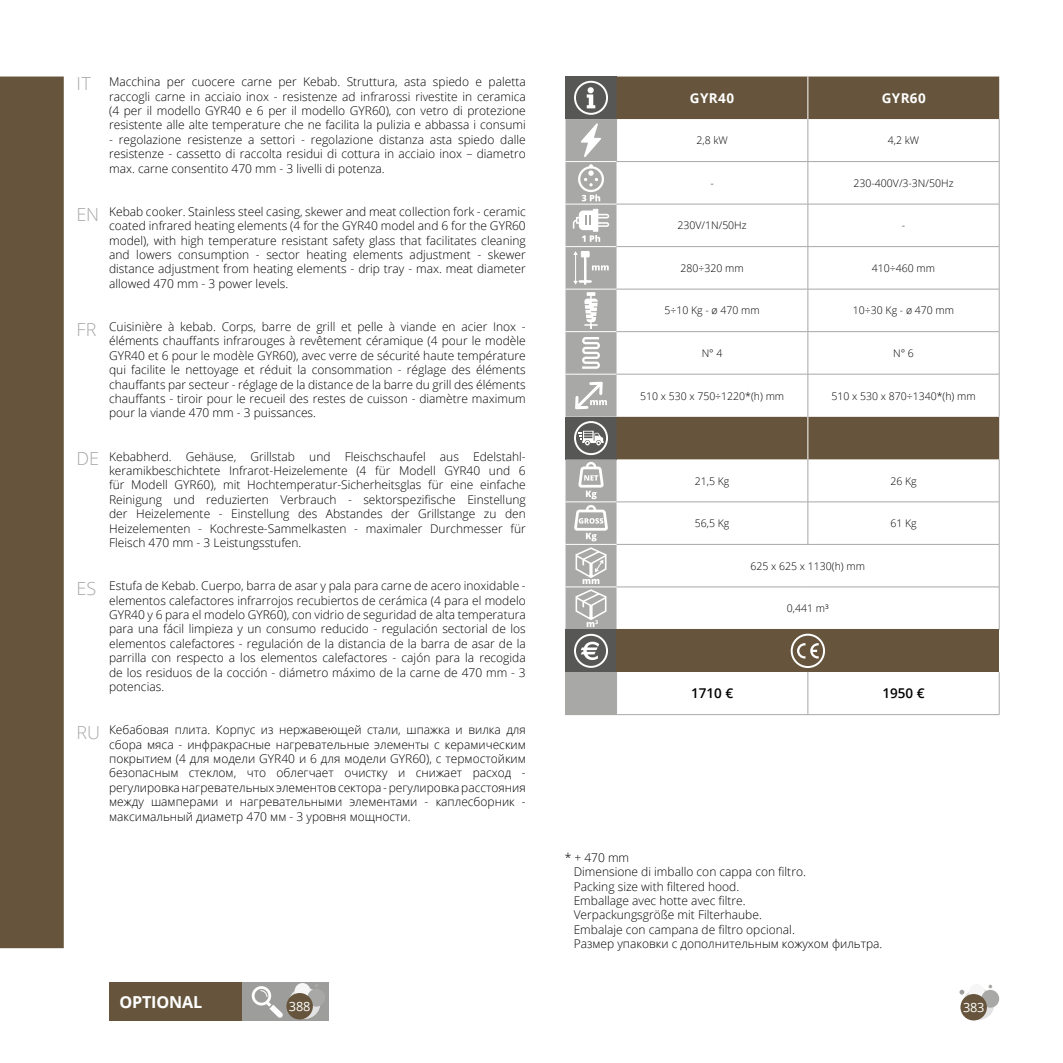
<style>
.page{position:relative;width:1063px;height:1063px;background:#fff}
.page>*{position:absolute;margin:0;border:0;box-sizing:border-box;transform-origin:0 0}
.t1{font:300 18px "Open Sans";color:#a8a8a7}
.t2{font:700 16.5px "Open Sans";letter-spacing:-.01em;color:#fff}
.t3{font:700 13.5px "Open Sans";letter-spacing:.03em;color:#fff}
.t4{font:600 13.5px "Open Sans";color:#000}
.t5{font:12.75px "Open Sans";color:#fff}
.t6{font:300 12px/14.4px "Open Sans";color:#000;text-align:justify}
.t7{font:300 10.5px "Open Sans";color:#000}
</style>
<div class="page">
<div style="left:0;top:77px;width:64px;height:871px;background:#66553c"></div>
<div style="left:109px;top:982px;width:134px;height:38px;background:#66553c"></div>
<div style="left:243px;top:982px;width:86px;height:38px;background:#9d9d9c"></div>
<svg style="left:252px;top:984px;width:68px;height:35px"></svg>
<div style="left:307px;top:989px;width:18px;height:18px;background:#a8a8a7;border-radius:50%"></div>
<div style="left:286px;top:993px;width:27px;height:26px;background:#66553c;border-radius:50%"></div>
<hr style="left:999px;top:459px;width:1px;height:43px;background:#a8a8a7">
<hr style="left:999px;top:502px;width:1px;height:42px;background:#a8a8a7">
<hr style="left:999px;top:545px;width:1px;height:42px;background:#a8a8a7">
<hr style="left:999px;top:587px;width:1px;height:42px;background:#a8a8a7">
<hr style="left:566px;top:629px;width:51px;height:1px;background:#a8a8a7">
<hr style="left:617px;top:629px;width:191px;height:1px;background:#a8a8a7">
<hr style="left:808px;top:629px;width:191px;height:1px;background:#a8a8a7">
<hr style="left:999px;top:247px;width:1px;height:42px;background:#a8a8a7">
<hr style="left:999px;top:289px;width:1px;height:43px;background:#a8a8a7">
<hr style="left:999px;top:332px;width:1px;height:42px;background:#a8a8a7">
<hr style="left:999px;top:374px;width:1px;height:43px;background:#a8a8a7">
<hr style="left:999px;top:162px;width:1px;height:42px;background:#a8a8a7">
<hr style="left:999px;top:204px;width:1px;height:42px;background:#a8a8a7">
<hr style="left:999px;top:119px;width:1px;height:42px;background:#a8a8a7">
<svg style="left:566px;top:77px;width:433px;height:552px"></svg>
<div style="left:566px;top:630px;width:51px;height:42px;background:#575756"></div>
<div style="left:617px;top:630px;width:382px;height:42px;background:#66553c"></div>
<div style="left:566px;top:672px;width:51px;height:43px;background:#a8a8a7"></div>
<hr style="left:808px;top:672px;width:1px;height:42px;background:#a8a8a7">
<hr style="left:999px;top:672px;width:1px;height:42px;background:#a8a8a7">
<hr style="left:617px;top:714px;width:191px;height:1px;background:#a8a8a7">
<hr style="left:808px;top:714px;width:191px;height:1px;background:#a8a8a7">
<svg style="left:581px;top:642px;width:18px;height:18px"></svg>
<div style="left:574px;top:634px;width:34px;height:34px;border:2px solid #fff;border-radius:50%"></div>
<svg style="left:797px;top:643px;width:22px;height:16px"></svg>
<div style="left:791px;top:634px;width:34px;height:34px;border:2px solid #fff;border-radius:50%"></div>
<div style="left:969px;top:984px;width:15px;height:16px;background:#f6f6f6;border-radius:50%"></div>
<svg style="left:960px;top:985px;width:34px;height:35px"></svg>
<div style="left:981px;top:990px;width:18px;height:18px;background:#a8a8a7;border-radius:50%"></div>
<div style="left:960px;top:994px;width:27px;height:26px;background:#66553c;border-radius:50%"></div>
<h1 class="t1" style="left:77px;top:71px;width:16px">IT</h1>
<p class="t6" style="left:109px;top:74px;width:418px">Macchina per cuocere carne per Kebab. Struttura, asta spiedo e paletta raccogli carne in acciaio inox - resistenze ad infrarossi rivestite in ceramica (4 per il modello GYR40 e 6 per il modello GYR60), con vetro di protezione resistente alle alte temperature che ne facilita la pulizia e abbassa i consumi</p>
<p class="t6" style="left:109px;top:132px;width:418px">- regolazione resistenze a settori - regolazione distanza asta spiedo dalle resistenze - cassetto di raccolta residui di cottura in acciaio inox – diametro max. carne consentito 470 mm - 3 livelli di potenza.</p>
<h1 class="t1" style="left:77px;top:202px;width:24px">EN</h1>
<p class="t6" style="left:109px;top:204px;width:418px">Kebab cooker. Stainless steel casing, skewer and meat collection fork - ceramic coated infrared heating elements (4 for the GYR40 model and 6 for the GYR60 model), with high temperature resistant safety glass that facilitates cleaning and lowers consumption - sector heating elements adjustment - skewer distance adjustment from heating elements - drip tray - max. meat diameter allowed 470 mm - 3 power levels.</p>
<h1 class="t1" style="left:77px;top:317px;width:21px">FR</h1>
<p class="t6" style="left:109px;top:319px;width:418px">Cuisinière à kebab. Corps, barre de grill et pelle à viande en acier Inox - éléments chauffants infrarouges à revêtement céramique (4 pour le modèle GYR40 et 6 pour le modèle GYR60), avec verre de sécurité haute température qui facilite le nettoyage et réduit la consommation - réglage des éléments chauffants par secteur - réglage de la distance de la barre du grill des éléments chauffants - tiroir pour le recueil des restes de cuisson - diamètre maximum pour la viande 470 mm - 3 puissances.</p>
<p class="t3" style="left:690px;top:89px;width:46px">GYR40</p>
<p class="t3" style="left:882px;top:89px;width:45px">GYR60</p>
<p class="t7" style="left:696px;top:133px;width:33px">2,8 kW</p>
<p class="t7" style="left:888px;top:133px;width:33px">4,2 kW</p>
<p class="t7" style="left:710px;top:176px;width:5px">-</p>
<p class="t7" style="left:854px;top:176px;width:101px">230-400V/3-3N/50Hz</p>
<p class="t7" style="left:678px;top:218px;width:71px">230V/1N/50Hz</p>
<p class="t7" style="left:902px;top:218px;width:5px">-</p>
<p class="t7" style="left:681px;top:261px;width:65px">280÷320 mm</p>
<p class="t7" style="left:872px;top:261px;width:65px">410÷460 mm</p>
<p class="t7" style="left:665px;top:303px;width:97px">5÷10 Kg - ø 470 mm</p>
<p class="t7" style="left:853px;top:303px;width:103px">10÷30 Kg - ø 470 mm</p>
<p class="t7" style="left:702px;top:346px;width:22px">N° 4</p>
<p class="t7" style="left:893px;top:346px;width:22px">N° 6</p>
<p class="t7" style="left:640px;top:389px;width:146px">510 x 530 x 750÷1220*(h) mm</p>
<p class="t7" style="left:831px;top:389px;width:146px">510 x 530 x 870÷1340*(h) mm</p>
<h1 class="t1" style="left:77px;top:446px;width:24px">DE</h1>
<p class="t6" style="left:109px;top:449px;width:418px">Kebabherd. Gehäuse, Grillstab und Fleischschaufel aus Edelstahl&shy;keramikbeschichtete Infrarot-Heizelemente (4 für Modell GYR40 und 6 für Modell GYR60), mit Hochtemperatur-Sicherheitsglas für eine einfache Reinigung und reduzierten Verbrauch - sektorspezifische Einstellung der Heizelemente - Einstellung des Abstandes der Grillstange zu den Heizelementen - Kochreste-Sammelkasten - maximaler Durchmesser für Fleisch 470 mm - 3 Leistungsstufen.</p>
<h1 class="t1" style="left:77px;top:576px;width:21px">ES</h1>
<p class="t6" style="left:109px;top:578px;width:418px">Estufa de Kebab. Cuerpo, barra de asar y pala para carne de acero inoxidable - elementos calefactores infrarrojos recubiertos de cerámica (4 para el modelo GYR40 y 6 para el modelo GYR60), con vidrio de seguridad de alta temperatura para una fácil limpieza y un consumo reducido - regulación sectorial de los elementos calefactores - regulación de la distancia de la barra de asar de la parrilla con respecto a los elementos calefactores - cajón para la recogida de los residuos de la cocción - diámetro máximo de la carne de 470 mm - 3 potencias.</p>
<p class="t7" style="left:695px;top:474px;width:36px">21,5 Kg</p>
<p class="t7" style="left:890px;top:474px;width:28px">26 Kg</p>
<p class="t7" style="left:695px;top:516px;width:36px">56,5 Kg</p>
<p class="t7" style="left:890px;top:516px;width:28px">61 Kg</p>
<p class="t7" style="left:751px;top:559px;width:116px">625 x 625 x 1130(h) mm</p>
<p class="t7" style="left:787px;top:601px;width:43px">0,441 m³</p>
<p class="t4" style="left:691px;top:684px;width:44px">1710 €</p>
<p class="t4" style="left:882px;top:684px;width:44px">1950 €</p>
<h1 class="t1" style="left:77px;top:720px;width:25px">RU</h1>
<p class="t6" style="left:109px;top:722px;width:418px">Кебабовая плита. Корпус из нержавеющей стали, шпажка и вилка для сбора мяса - инфракрасные нагревательные элементы с керамическим покрытием (4 для модели GYR40 и 6 для модели GYR60), с термостойким безопасным стеклом, что облегчает очистку и снижает расход - регулировка нагревательных элементов сектора - регулировка расстояния между шамперами и нагревательными элементами - каплесборник - максимальный диаметр 470 мм - 3 уровня мощности.</p>
<p class="t6" style="left:574px;top:850px;width:310px;text-align:left;text-indent:-9px">* + 470 mm<br>Dimensione di imballo con cappa con filtro.<br>Packing size with filtered hood.<br>Emballage avec hotte avec filtre.<br>Verpackungsgröße mit Filterhaube.<br>Embalaje con campana de filtro opcional.<br>Размер упаковки с дополнительным кожухом фильтра.</p>
<h2 class="t2" style="left:119px;top:990px;width:84px">OPTIONAL</h2>
<p class="t5" style="left:289px;top:998px;width:23px">388</p>
<p class="t5" style="left:292px;top:998px;width:16px">XX</p>
<p class="t5" style="left:963px;top:998px;width:23px">383</p>
</div>
